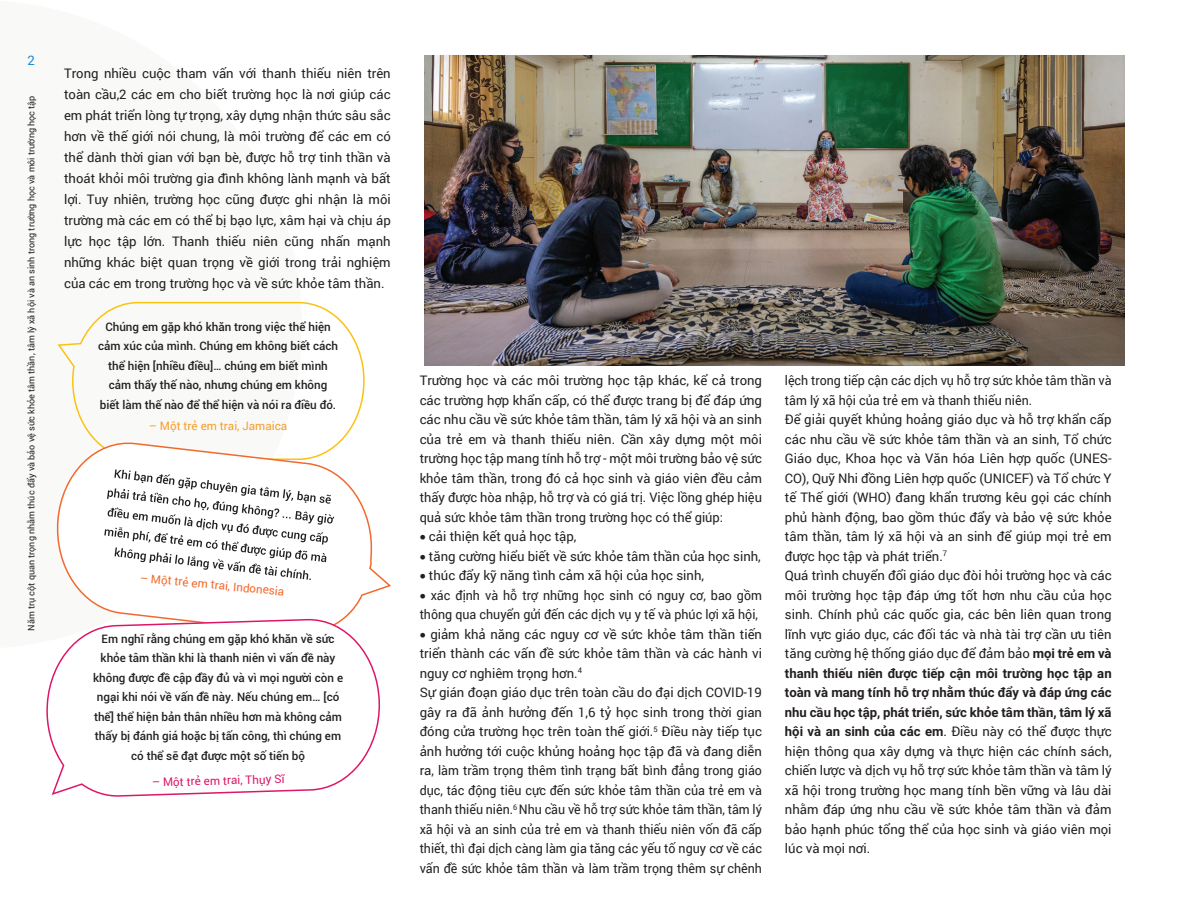
<style>
.page{position:relative;width:1188px;height:918px;background:#fff}
.page>*{position:absolute;margin:0;border:0;box-sizing:border-box;transform-origin:0 0}
.t1{font:13.2px/19.5px "Roboto";color:#231f20;text-align:justify}
.t2{font:13.2px/19.5px "Roboto";color:#231f20;scale:.95 1}
.t3{font:13.2px "Roboto";color:#1e8dcd}
.t4{font:500 11.7px/19.5px "Roboto";color:#231f20;text-align:center}
.t5{font:11.7px "Roboto";color:#f2692c}
.t6{font:11.7px "Roboto";color:#f89e26}
.t7{font:11.7px "Roboto";color:#de1666}
.t8{font:9px "Roboto";color:#231f20}
.s1{font-weight:700}
</style>
<div class="page">
<svg style="left:57px;top:301px;width:308px;height:137px"></svg>
<svg style="left:56px;top:438px;width:335px;height:180px"></svg>
<svg style="left:46px;top:618px;width:334px;height:178px"></svg>
<img style="left:424px;top:55px;width:700px;height:310px">
<svg style="left:104px;top:469px;width:230px;height:111px"></svg>
<p class="t3" style="left:28px;top:51px;width:9px">2</p>
<p class="t8" style="left:25px;top:631px;width:537px;rotate:-90deg">Năm trụ cột quan trọng nhằm thúc đẩy và bảo vệ sức khỏe tâm thần, tâm lý xã hội và an sinh trong trường học và môi trường học tập</p>
<p class="t1" style="left:64px;top:62px;width:328px;line-height:21px">Trong nhiều cuộc tham vấn với thanh thiếu niên trên toàn cầu,2 các em cho biết trường học là nơi giúp các em phát triển lòng tự trọng, xây dựng nhận thức sâu sắc hơn về thế giới nói chung, là môi trường để các em có thể dành thời gian với bạn bè, được hỗ trợ tinh thần và thoát khỏi môi trường gia đình không lành mạnh và bất lợi. Tuy nhiên, trường học cũng được ghi nhận là môi trường mà các em có thể bị bạo lực, xâm hại và chịu áp lực học tập lớn. Thanh thiếu niên cũng nhấn mạnh những khác biệt quan trọng về giới trong trải nghiệm của các em trong trường học và về sức khỏe tâm thần.</p>
<p class="t4" style="left:98px;top:316px;width:241px">Chúng em gặp khó khăn trong việc thể hiện cảm xúc của mình. Chúng em không biết cách thể hiện [nhiều điều]… chúng em biết mình cảm thấy thế nào, nhưng chúng em không biết làm thế nào để thể hiện và nói ra điều đó.</p>
<p class="t6" style="left:149px;top:417px;width:140px">– Một trẻ em trai, Jamaica</p>
<p class="t5" style="left:141px;top:569px;width:146px;rotate:6deg">– Một trẻ em trai, Indonesia</p>
<p class="t4" style="left:93px;top:629px;width:252px">Em nghĩ rằng chúng em gặp khó khăn về sức khỏe tâm thần khi là thanh niên vì vấn đề này không được đề cập đầy đủ và vì mọi người còn e ngại khi nói về vấn đề này. Nếu chúng em… [có thể] thể hiện bản thân nhiều hơn mà không cảm thấy bị đánh giá hoặc bị tấn công, thì chúng em có thể sẽ đạt được một số tiến bộ</p>
<p class="t7" style="left:152px;top:773px;width:134px;rotate:-1deg">– Một trẻ em trai, Thụy Sĩ</p>
<p class="t1" style="left:420px;top:370px;width:344px">Trường học và các môi trường học tập khác, kể cả trong các trường hợp khẩn cấp, có thể được trang bị để đáp ứng các nhu cầu về sức khỏe tâm thần, tâm lý xã hội và an sinh của trẻ em và thanh thiếu niên. Cần xây dựng một môi trường học tập mang tính hỗ trợ - một môi trường bảo vệ sức khỏe tâm thần, trong đó cả học sinh và giáo viên đều cảm thấy được hòa nhập, hỗ trợ và có giá trị. Việc lồng ghép hiệu quả sức khỏe tâm thần trong trường học có thể giúp:</p>
<p class="t1" style="left:420px;top:526px;width:158px">• cải thiện kết quả học tập,</p>
<p class="t1" style="left:420px;top:546px;width:343px">• tăng cường hiểu biết về sức khỏe tâm thần của học sinh,</p>
<p class="t1" style="left:420px;top:565px;width:286px">• thúc đẩy kỹ năng tình cảm xã hội của học sinh,</p>
<p class="t2" style="left:420px;top:585px;width:362px">• xác định và hỗ trợ những học sinh có nguy cơ, bao gồm thông qua chuyển gửi đến các dịch vụ y tế và phúc lợi xã hội,</p>
<p class="t1" style="left:420px;top:624px;width:344px;text-align:left">• giảm khả năng các nguy cơ về sức khỏe tâm thần tiến triển thành các vấn đề sức khỏe tâm thần và các hành vi nguy cơ nghiêm trọng hơn.<sup>4<br></sup>Sự gián đoạn giáo dục trên toàn cầu do đại dịch COVID-19 gây ra đã ảnh hưởng đến 1,6 tỷ học sinh trong thời gian đóng cửa trường học trên toàn thế giới.<sup>5</sup> Điều này tiếp tục ảnh hưởng tới cuộc khủng hoảng học tập đã và đang diễn ra, làm trầm trọng thêm tình trạng bất bình đẳng trong giáo dục, tác động tiêu cực đến sức khỏe tâm thần của trẻ em và thanh thiếu niên.<sup>6</sup> Nhu cầu về hỗ trợ sức khỏe tâm thần, tâm lý xã hội và an sinh của trẻ em và thanh thiếu niên vốn đã cấp thiết, thì đại dịch càng làm gia tăng các yếu tố nguy cơ về các vấn đề sức khỏe tâm thần và làm trầm trọng thêm sự chênh</p>
<p class="t2" style="left:785px;top:370px;width:345px">lệch trong tiếp cận các dịch vụ hỗ trợ sức khỏe tâm thần và tâm lý xã hội của trẻ em và thanh thiếu niên.<br>Để giải quyết khủng hoảng giáo dục và hỗ trợ khẩn cấp các nhu cầu về sức khỏe tâm thần và an sinh, Tổ chức Giáo dục, Khoa học và Văn hóa Liên hợp quốc (UNES-CO), Quỹ Nhi đồng Liên hợp quốc (UNICEF) và Tổ chức Y tế Thế giới (WHO) đang khẩn trương kêu gọi các chính phủ hành động, bao gồm thúc đẩy và bảo vệ sức khỏe tâm thần, tâm lý xã hội và an sinh để giúp mọi trẻ em được học tập và phát triển.<sup>7<br></sup>Quá trình chuyển đổi giáo dục đòi hỏi trường học và các môi trường học tập đáp ứng tốt hơn nhu cầu của học sinh. Chính phủ các quốc gia, các bên liên quan trong lĩnh vực giáo dục, các đối tác và nhà tài trợ cần ưu tiên tăng cường hệ thống giáo dục để đảm bảo <span class="s1">mọi trẻ em và thanh thiếu niên được tiếp cận môi trường học tập an toàn và mang tính hỗ trợ nhằm thúc đẩy và đáp ứng các nhu cầu học tập, phát triển, sức khỏe tâm thần, tâm lý xã hội và an sinh của các em</span>. Điều này có thể được thực hiện thông qua xây dựng và thực hiện các chính sách, chiến lược và dịch vụ hỗ trợ sức khỏe tâm thần và tâm lý xã hội trong trường học mang tính bền vững và lâu dài nhằm đáp ứng nhu cầu về sức khỏe tâm thần và đảm bảo hạnh phúc tổng thể của học sinh và giáo viên mọi lúc và mọi nơi.</p>
</div>
